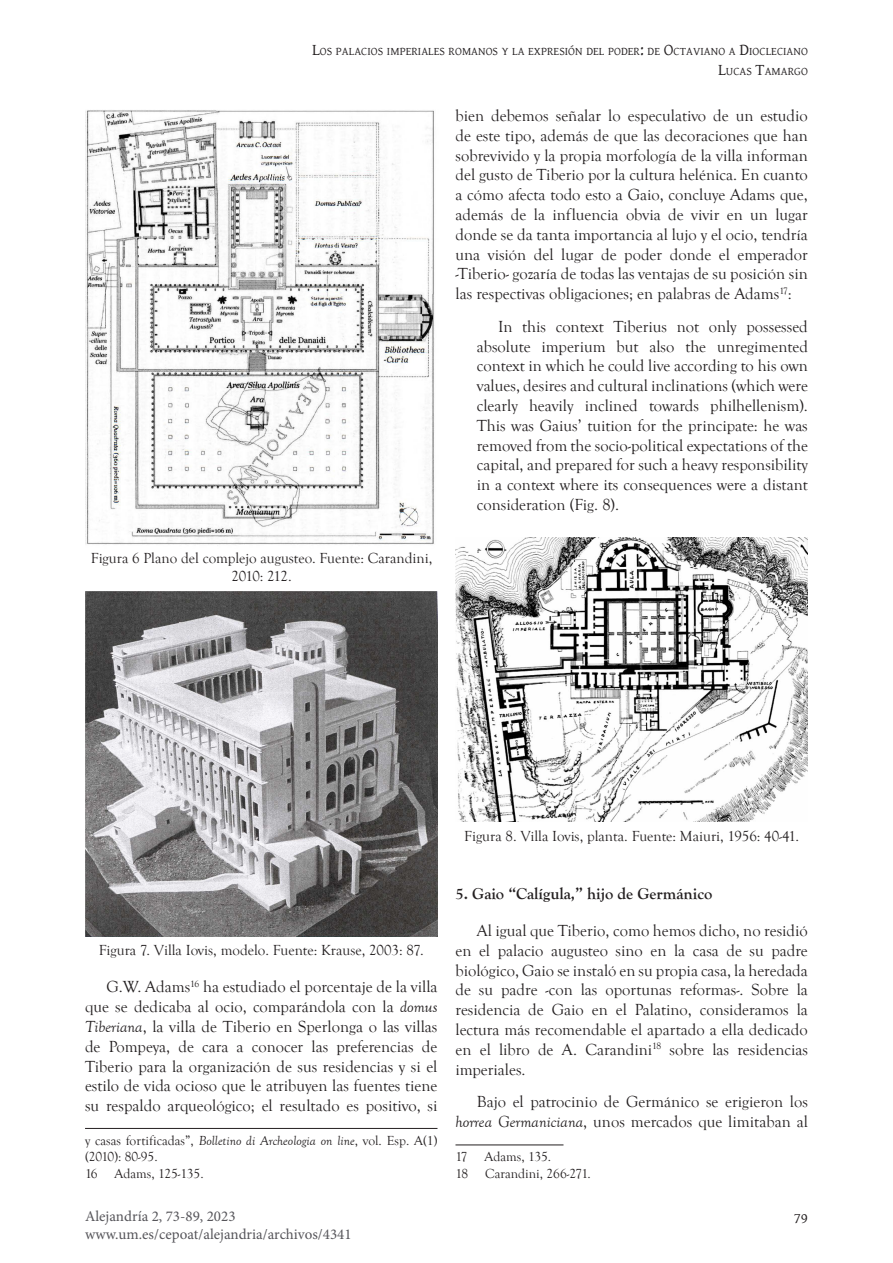
<style>
.page{position:relative;width:893px;height:1263px;background:#fff}
.page>*{position:absolute;margin:0;border:0;box-sizing:border-box;transform-origin:0 0}
.t1{font:16.5px/19.8px "Goudy Old Style T";color:#231f20;text-align:justify}
.Heading_1{font:700 16.5px "Goudy Old Style T";color:#231f20}
.Figure_Caption{font:15px/18px "Goudy Old Style T";color:#231f20;text-align:center}
.t2{font:15px "Minion Pro";color:#56555a}
.t3{font:15px "Gentium Basic";color:#231f20}
.Footnote_Text{font:13.5px/16.5px "Goudy Old Style T";color:#231f20}
.t4{font:11.55px/19.8px "Gentium Basic";color:#231f20;text-align:right}
.s1{font-size:16.5px}
.s2{font-style:italic}
</style>
<div class="page">
<hr style="left:85px;top:1128px;width:352px;height:1px;background:#231f20">
<hr style="left:455px;top:1145px;width:108px;height:1px;background:#231f20">
<img style="left:85px;top:110px;width:349px;height:435px">
<img style="left:85px;top:591px;width:352px;height:345px">
<img style="left:455px;top:537px;width:353px;height:284px">
<p class="t4" style="left:312px;top:41px;width:497px"><span class="s1">L</span>OS PALACIOS IMPERIALES ROMANOS Y LA EXPRESIÓN DEL PODER<span class="s1">:</span> DE <span class="s1">O</span>CTAVIANO A <span class="s1">D</span>IOCLECIANO<br><span class="s1">L</span>UCAS <span class="s1">T</span>AMARGO</p>
<p class="Figure_Caption" style="left:91px;top:550px;width:343px">Figura 6 Plano del complejo augusteo. Fuente: Carandini,<br>2010: 212.</p>
<p class="t1" style="left:455px;top:106px;width:354px">bien debemos señalar lo especulativo de un estudio de este tipo, además de que las decoraciones que han sobrevivido y la propia morfología de la villa informan del gusto de Tiberio por la cultura helénica. En cuanto a cómo afecta todo esto a Gaio, concluye Adams que, además de la influencia obvia de vivir en un lugar donde se da tanta importancia al lujo y el ocio, tendría una visión del lugar de poder donde el emperador -Tiberio- gozaría de todas las ventajas de su posición sin las respectivas obligaciones; en palabras de Adams<sup>17</sup>:</p>
<p class="t1" style="left:477px;top:317px;width:333px;text-indent:21px">In this context Tiberius not only possessed absolute imperium but also the unregimented context in which he could live according to his own values, desires and cultural inclinations (which were clearly heavily inclined towards philhellenism).<br>This was Gaius’ tuition for the principate: he was removed from the socio-political expectations of the capital, and prepared for such a heavy responsibility in a context where its consequences were a distant consideration (Fig. 8).</p>
<p class="Figure_Caption" style="left:99px;top:942px;width:326px">Figura 7. Villa Iovis, modelo. Fuente: Krause, 2003: 87.</p>
<p class="t1" style="left:85px;top:977px;width:354px;text-indent:21px">G.W. Adams<sup>16</sup> ha estudiado el porcentaje de la villa que se dedicaba al ocio, comparándola con la <span class="s2">domus Tiberiana</span>, la villa de Tiberio en Sperlonga o las villas de Pompeya, de cara a conocer las preferencias de Tiberio para la organización de sus residencias y si el estilo de vida ocioso que le atribuyen las fuentes tiene su respaldo arqueológico; el resultado es positivo, si</p>
<p class="Footnote_Text" style="left:85px;top:1132px;width:354px">y casas fortificadas”, <span class="s2">Bolletino di Archeologia on line</span>, vol. Esp. A(1) (2010): 80-95.</p>
<p class="Footnote_Text" style="left:85px;top:1165px;width:14px">16</p>
<p class="Footnote_Text" style="left:115px;top:1165px;width:91px">Adams, 125-135.</p>
<p class="Figure_Caption" style="left:464px;top:827px;width:336px">Figura 8. Villa Iovis, planta. Fuente: Maiuri, 1956: 40-41.</p>
<p class="Heading_1" style="left:455px;top:884px;width:258px">5. Gaio “Calígula,” hijo de Germánico</p>
<p class="t1" style="left:455px;top:921px;width:354px;text-indent:21px">Al igual que Tiberio, como hemos dicho, no residió en el palacio augusteo sino en la casa de su padre biológico, Gaio se instaló en su propia casa, la heredada de su padre -con las oportunas reformas-. Sobre la residencia de Gaio en el Palatino, consideramos la lectura más recomendable el apartado a ella dedicado en el libro de A. Carandini<sup>18</sup> sobre las residencias imperiales.</p>
<p class="t1" style="left:455px;top:1092px;width:354px;text-align:right">Bajo el patrocinio de Germánico se erigieron los <span class="s2">horrea Germaniciana</span>, unos mercados que limitaban al</p>
<p class="Footnote_Text" style="left:455px;top:1149px;width:14px">17</p>
<p class="Footnote_Text" style="left:485px;top:1149px;width:68px">Adams, 135.</p>
<p class="Footnote_Text" style="left:455px;top:1165px;width:14px">18</p>
<p class="Footnote_Text" style="left:485px;top:1165px;width:107px">Carandini, 266-271.</p>
<p class="t2" style="left:85px;top:1206px;width:152px">Alejandría 2, 73-89, 2023</p>
<p class="t3" style="left:794px;top:1207px;width:16px">79</p>
<p class="t2" style="left:85px;top:1224px;width:268px">www.um.es/cepoat/alejandria/archivos/4341</p>
</div>
